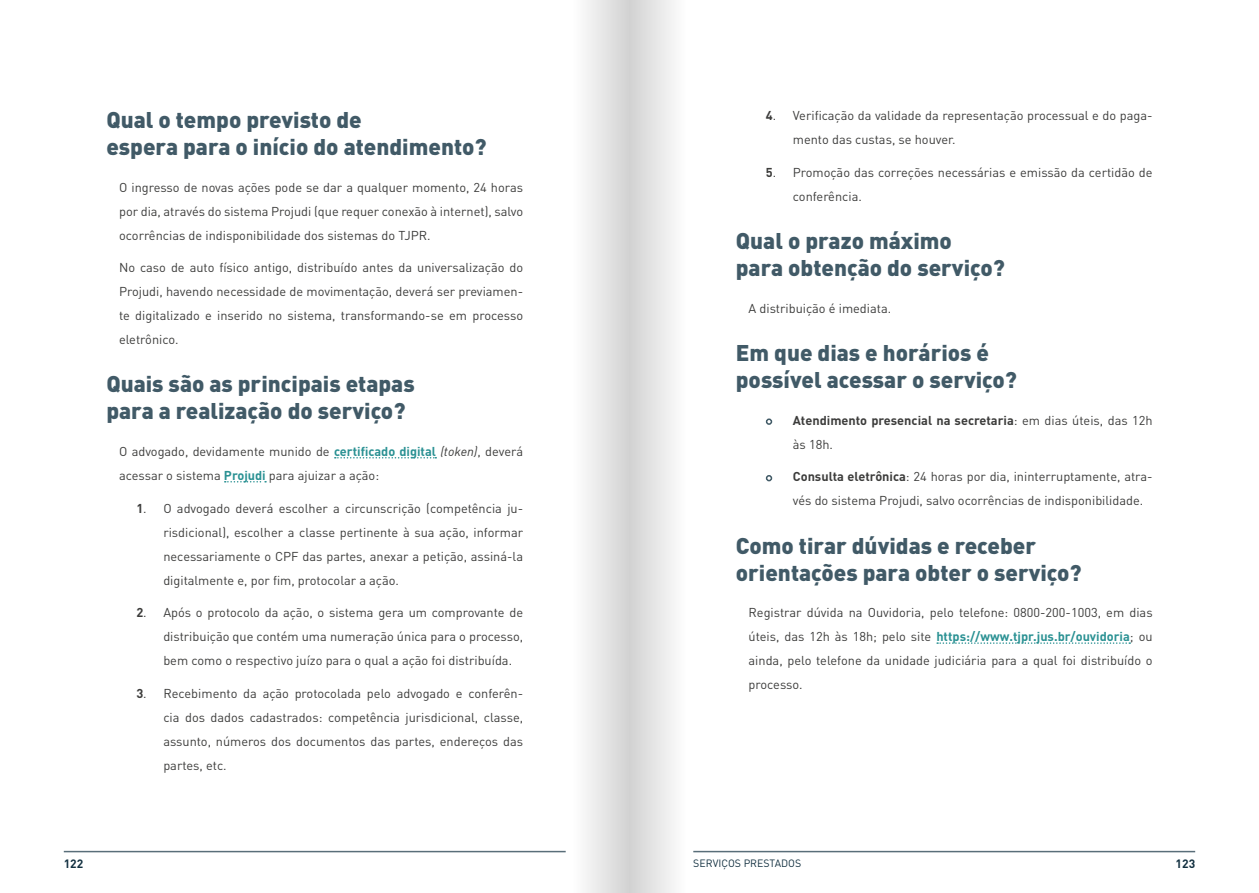
<style>
.page{position:relative;width:1259px;height:893px;background:#fff}
.page>*{position:absolute;margin:0;border:0;box-sizing:border-box;transform-origin:0 0}
.t1{font:900 22.5px/27px "DIN Pro";color:#415a67}
.t2{font:12.75px/24px "DIN Pro";color:#3c3c3b;text-align:justify}
.t3{font:700 12.75px/24px "DIN Pro";color:#3c3c3b}
.t4{font:700 12px "DIN Pro";color:#123040}
.t5{font:10.5px "DIN Pro";color:#123040}
.s1{font-weight:700;color:#2a9193}
.s2{font-family:"DIN";font-style:italic}
.s3{font-weight:700}
.s4{font-weight:400}
</style>
<div class="page">
<hr style="left:693px;top:851px;width:502px;height:1px;background:#596e79">
<hr style="left:64px;top:851px;width:502px;height:1px;background:#596e79">
<svg style="left:335px;top:457px;width:101px;height:1px"></svg>
<svg style="left:225px;top:481px;width:41px;height:1px"></svg>
<svg style="left:937px;top:642px;width:193px;height:2px"></svg>
<div style="left:766px;top:418px;width:6px;height:7px;border:2px solid #415a66;border-radius:50%"></div>
<svg style="left:766px;top:475px;width:6px;height:6px"></svg>
<div style="left:629px;top:0;width:96px;height:893px;background:linear-gradient(to right,#d9d9d9,#fff)"></div>
<div style="left:533px;top:0;width:96px;height:893px;background:linear-gradient(to right,#fff,#dadada)"></div>
<h1 class="t1" style="left:106px;top:105px;width:382px">Qual o tempo previsto de<br>espera para o início do atendimento?</h1>
<p class="t2" style="left:119px;top:174px;width:405px">O ingresso de novas ações pode se dar a qualquer momento, 24 horas por dia, através do sistema Projudi (que requer conexão à internet), salvo ocorrências de indisponibilidade dos sistemas do TJPR.</p>
<p class="t2" style="left:119px;top:255px;width:405px">No caso de auto físico antigo, distribuído antes da universalização do Projudi, havendo necessidade de movimentação, deverá ser previamen&shy;te digitalizado e inserido no sistema, transformando-se em processo eletrônico.</p>
<h1 class="t1" style="left:106px;top:370px;width:310px">Quais são as principais etapas para a realização do serviço?</h1>
<p class="t2" style="left:119px;top:439px;width:405px">O advogado, devidamente munido de <span class="s1">certificado digital</span> <span class="s2">(token)</span>, deverá acessar o sistema <span class="s1">Projudi</span> para ajuizar a ação:</p>
<p class="t2" style="left:163px;top:495px;width:361px;text-indent:-27px"><span class="s3">1</span>. O advogado deverá escolher a circunscrição (competência ju&shy;risdicional), escolher a classe pertinente à sua ação, informar necessariamente o CPF das partes, anexar a petição, assiná-la digitalmente e, por fim, protocolar a ação.</p>
<p class="t2" style="left:163px;top:600px;width:361px;text-indent:-27px"><span class="s3">2</span>. Após o protocolo da ação, o sistema gera um comprovante de distribuição que contém uma numeração única para o processo, bem como o respectivo juízo para o qual a ação foi distribuída.</p>
<p class="t2" style="left:163px;top:680px;width:361px;text-indent:-27px"><span class="s3">3</span>. Recebimento da ação protocolada pelo advogado e conferên&shy;cia dos dados cadastrados: competência jurisdicional, classe, assunto, números dos documentos das partes, endereços das partes, etc.</p>
<p class="t2" style="left:793px;top:103px;width:361px;text-indent:-27px"><span class="s3">4</span>. Verificação da validade da representação processual e do paga&shy;mento das custas, se houver.</p>
<p class="t2" style="left:793px;top:160px;width:361px;text-indent:-27px"><span class="s3">5</span>. Promoção das correções necessárias e emissão da certidão de conferência.</p>
<h1 class="t1" style="left:736px;top:227px;width:271px">Qual o prazo máximo para obtenção do serviço?</h1>
<p class="t2" style="left:748px;top:296px;width:144px">A distribuição é imediata.</p>
<h1 class="t1" style="left:736px;top:339px;width:283px">Em que dias e horários é possível acessar o serviço?</h1>
<p class="t3" style="left:793px;top:408px;width:361px">Atendimento presencial na secretaria<span class="s4">: em dias úteis, das 12h às 18h.</span></p>
<p class="t2" style="left:793px;top:464px;width:361px"><span class="s3">Consulta eletrônica</span>: 24 horas por dia, ininterruptamente, atra&shy;vés do sistema Projudi, salvo ocorrências de indisponibilidade.</p>
<h1 class="t1" style="left:736px;top:531px;width:347px">Como tirar dúvidas e receber orientações para obter o serviço?</h1>
<p class="t2" style="left:748px;top:600px;width:405px">Registrar dúvida na Ouvidoria, pelo telefone: 0800-200-1003, em dias úteis, das 12h às 18h; pelo site <span class="s1">https://www.tjpr.jus.br/ouvidoria</span>; ou ainda, pelo telefone da unidade judiciária para a qual foi distribuído o processo.</p>
<p class="t4" style="left:64px;top:856px;width:21px">122</p>
<p class="t5" style="left:693px;top:856px;width:109px">SERVIÇOS PRESTADOS</p>
<p class="t4" style="left:1175px;top:856px;width:21px">123</p>
</div>
